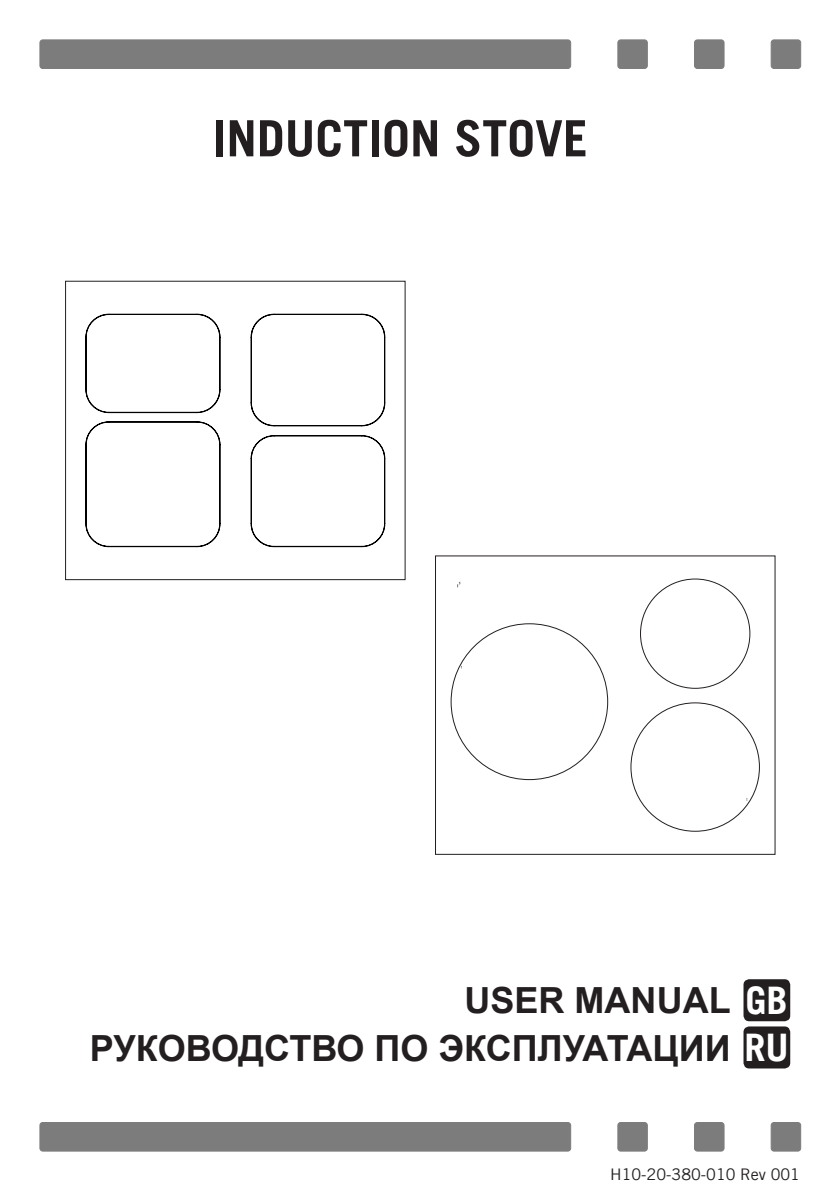
<style>
.page{position:relative;width:840px;height:1191px;background:#fff}
.page>*{position:absolute;margin:0;border:0;box-sizing:border-box;transform-origin:0 0}
.t1{font:700 50px "Trade Gothic";color:#231f20}
.t2{font:700 36px "Arial";color:#231f20}
.t3{font:16px "Trade Gothic";color:#231f20}
.s1{font-family:"Trade Gothic";font-size:38px;color:#fff}
</style>
<div class="page">
<div style="left:40px;top:40px;width:530px;height:28px;background:#7d7c7c;border-radius:3px"></div>
<div style="left:40px;top:40px;width:530px;height:29px;border:1px solid #7d7c7c;border-radius:3px"></div>
<div style="left:770px;top:40px;width:30px;height:28px;background:#7d7c7c;border-radius:3px"></div>
<div style="left:770px;top:40px;width:30px;height:29px;border:1px solid #7d7c7c;border-radius:3px"></div>
<div style="left:617px;top:40px;width:30px;height:28px;background:#7d7c7c;border-radius:3px"></div>
<div style="left:617px;top:40px;width:30px;height:29px;border:1px solid #7d7c7c;border-radius:3px"></div>
<div style="left:694px;top:40px;width:29px;height:28px;background:#7d7c7c;border-radius:3px"></div>
<div style="left:694px;top:40px;width:29px;height:29px;border:1px solid #7d7c7c;border-radius:3px"></div>
<div style="left:40px;top:1122px;width:530px;height:29px;background:#7d7c7c;border-radius:3px"></div>
<div style="left:40px;top:1122px;width:530px;height:29px;border:1px solid #7d7c7c;border-radius:3px"></div>
<div style="left:770px;top:1122px;width:30px;height:29px;background:#7d7c7c;border-radius:3px"></div>
<div style="left:770px;top:1122px;width:30px;height:29px;border:1px solid #7d7c7c;border-radius:3px"></div>
<div style="left:617px;top:1122px;width:30px;height:29px;background:#7d7c7c;border-radius:3px"></div>
<div style="left:617px;top:1122px;width:30px;height:29px;border:1px solid #7d7c7c;border-radius:3px"></div>
<div style="left:694px;top:1122px;width:29px;height:29px;background:#7d7c7c;border-radius:3px"></div>
<div style="left:694px;top:1122px;width:29px;height:29px;border:1px solid #7d7c7c;border-radius:3px"></div>
<svg style="left:85px;top:313px;width:300px;height:234px"></svg>
<div style="left:65px;top:281px;width:340px;height:299px;border:1px solid #231f20"></div>
<svg style="left:457px;top:582px;width:289px;height:217px"></svg>
<div style="left:435px;top:555px;width:340px;height:300px;border:1px solid #231f20"></div>
<div style="left:743px;top:1026px;width:46px;height:42px;background:#231f20;border-radius:6px"></div>
<div style="left:743px;top:979px;width:46px;height:42px;background:#231f20;border-radius:6px"></div>
<h1 class="t1" style="left:212px;top:118px;width:377px">INDUCTION STOVE</h1>
<p class="t2" style="left:464px;top:980px;width:324px">USER MANUAL <span class="s1">GB</span></p>
<p class="t2" style="left:90px;top:1024px;width:700px">РУКОВОДСТВО ПО ЭКСПЛУАТАЦИИ <span class="s1">RU</span></p>
<p class="t3" style="left:610px;top:1167px;width:191px">H10-20-380-010 Rev 001</p>
</div>
